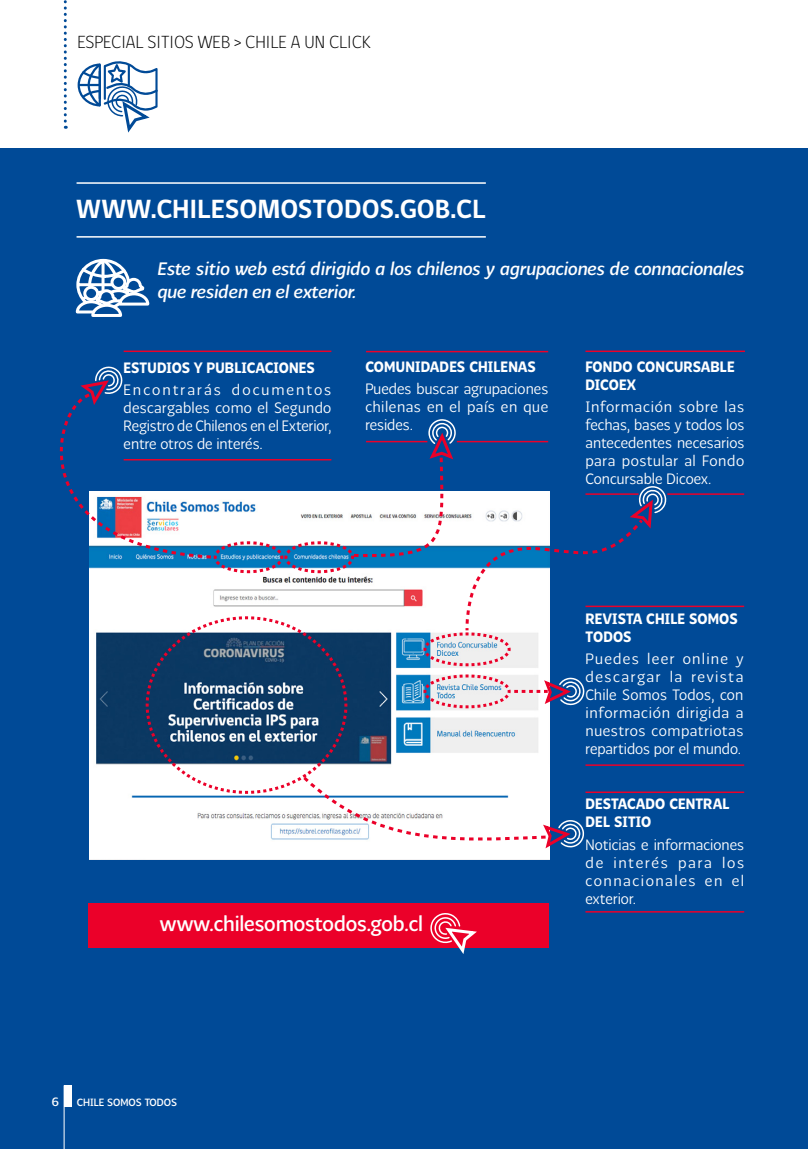
<style>
.page{position:relative;width:808px;height:1149px;background:#fff}
.page>*{position:absolute;margin:0;border:0;box-sizing:border-box;transform-origin:0 0}
.t1{font:700 27px "gob CL";letter-spacing:-.005em;color:#fff}
.t2{font:21px "Chilena";letter-spacing:-.005em;color:#fff;scale:.95 1}
.t3{font:italic 18px/22.5px "Chilena";color:#fff}
.t4{font:300 18px "gob CL";color:#000}
.t5{font:15px/18px "Chilena Fina";letter-spacing:.01em;color:#fff;text-align:justify}
.t6{font:15px/18px "Chilena Fina";letter-spacing:.01em;color:#fff;text-align:justify;scale:.95 1}
.t7{font:15px/18px "Chilena Gruesa";letter-spacing:.01em;color:#fff;scale:.95 1}
.t8{font:12px "Chilena";color:#fff}
.t9{font:10.5px "Chilena";color:#fff}
</style>
<div class="page">
<svg style="left:64px;top:0;width:3px;height:129px"></svg>
<svg style="left:77px;top:61px;width:81px;height:72px"></svg>
<div style="left:0;top:149px;width:808px;height:999px;background:#004a97"></div>
<div style="left:89px;top:849px;width:461px;height:9px;background:#fff"></div>
<hr style="left:585px;top:350px;width:160px;height:2px;background:#eb0029">
<hr style="left:667px;top:493px;width:77px;height:1px;background:#eb0029">
<hr style="left:585px;top:605px;width:159px;height:2px;background:#eb0029">
<hr style="left:585px;top:764px;width:159px;height:1px;background:#eb0029">
<hr style="left:585px;top:791px;width:159px;height:1px;background:#eb0029">
<hr style="left:585px;top:910px;width:159px;height:2px;background:#eb0029">
<hr style="left:77px;top:182px;width:409px;height:2px;background:#fff">
<hr style="left:77px;top:236px;width:409px;height:1px;background:#fff">
<div style="left:88px;top:903px;width:461px;height:44px;background:#eb0029"></div>
<svg style="left:427px;top:913px;width:50px;height:41px"></svg>
<svg style="left:59px;top:258px;width:610px;height:591px"></svg>
<div style="left:64px;top:1084px;width:7px;height:22px;background:#fff"></div>
<hr style="left:64px;top:1084px;width:1px;height:64px;background:#fff">
<p class="t4" style="left:78px;top:30px;width:294px">ESPECIAL SITIOS WEB &gt; CHILE A UN CLICK</p>
<h1 class="t1" style="left:77px;top:191px;width:410px">WWW.CHILESOMOSTODOS.GOB.CL</h1>
<p class="t3" style="left:158px;top:257px;width:588px">Este sitio web está dirigido a los chilenos y agrupaciones de connacionales que residen en el exterior.</p>
<p class="t7" style="left:124px;top:358px;width:203px">ESTUDIOS Y PUBLICACIONES</p>
<p class="t5" style="left:124px;top:380px;width:209px">Encontrarás documentos descargables como el Segundo Registro de Chilenos en el Exterior, entre otros de interés.</p>
<p class="t7" style="left:365px;top:357px;width:181px">COMUNIDADES CHILENAS</p>
<p class="t6" style="left:365px;top:380px;width:194px">Puedes buscar agrupaciones chilenas en el país en que resides.</p>
<p class="t7" style="left:585px;top:357px;width:158px">FONDO CONCURSABLE<br>DICOEX</p>
<p class="t5" style="left:585px;top:397px;width:160px">Información sobre las fechas, bases y todos los antecedentes necesarios para postular al Fondo Concursable Dicoex.</p>
<h2 class="t2" style="left:160px;top:910px;width:278px">www.chilesomostodos.gob.cl</h2>
<p class="t7" style="left:585px;top:609px;width:162px">REVISTA CHILE SOMOS<br>TODOS</p>
<p class="t5" style="left:585px;top:649px;width:159px">Puedes leer online y descargar la revista Chile Somos Todos, con información dirigida a nuestros compatriotas repartidos por el mundo.</p>
<p class="t7" style="left:585px;top:794px;width:153px">DESTACADO CENTRAL<br>DEL SITIO</p>
<p class="t6" style="left:585px;top:835px;width:169px">Noticias e informaciones de interés para los connacionales en el exterior.</p>
<p class="t8" style="left:52px;top:1094px;width:9px">6</p>
<p class="t9" style="left:77px;top:1095px;width:102px">CHILE SOMOS TODOS</p>
</div>
